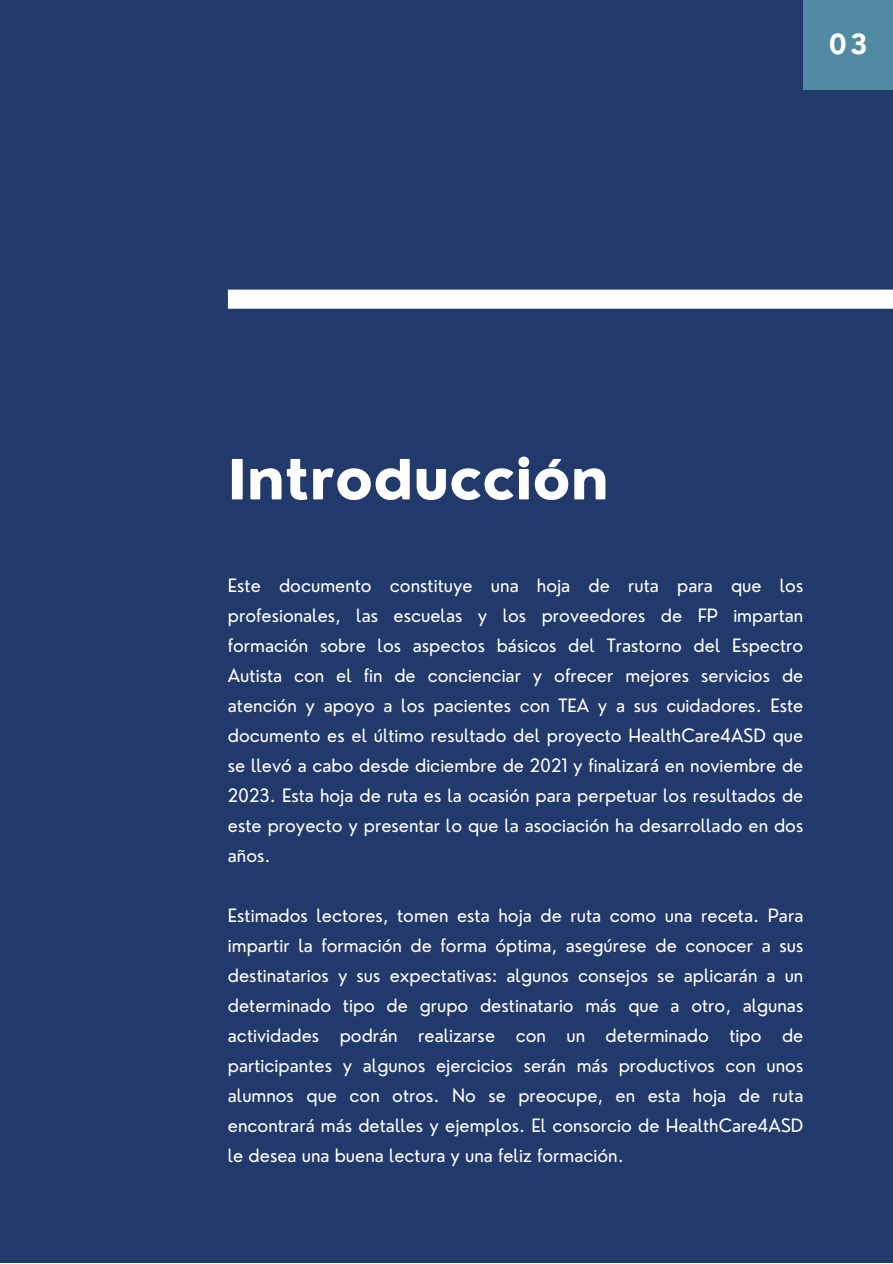
<style>
.page{position:relative;width:893px;height:1264px;background:#fff}
.page>*{position:absolute;margin:0;border:0;box-sizing:border-box;transform-origin:0 0}
.t1{font:800 54px "Nourd";color:#fff}
.t2{font:700 27px "Nourd";color:#fff}
.t3{font:18px/30px "Nourd";color:#fff;text-align:justify}
</style>
<div class="page">
<div style="left:0;top:0;width:892px;height:1262px;background:#22396b"></div>
<div style="left:803px;top:0;width:89px;height:89px;background:#518aa3"></div>
<div style="left:228px;top:289px;width:664px;height:20px;background:#fff"></div>
<p class="t2" style="left:828px;top:27px;width:40px">03</p>
<p class="t1" style="left:228px;top:445px;width:382px">Introducción</p>
<p class="t3" style="left:228px;top:570px;width:577px">Este documento constituye una hoja de ruta para que los profesionales, las escuelas y los proveedores de FP impartan formación sobre los aspectos básicos del Trastorno del Espectro Autista con el fin de concienciar y ofrecer mejores servicios de atención y apoyo a los pacientes con TEA y a sus cuidadores. Este documento es el último resultado del proyecto HealthCare4ASD que se llevó a cabo desde diciembre de 2021 y finalizará en noviembre de 2023. Esta hoja de ruta es la ocasión para perpetuar los resultados de este proyecto y presentar lo que la asociación ha desarrollado en dos años.</p>
<p class="t3" style="left:228px;top:900px;width:577px">Estimados lectores, tomen esta hoja de ruta como una receta. Para impartir la formación de forma óptima, asegúrese de conocer a sus destinatarios y sus expectativas: algunos consejos se aplicarán a un determinado tipo de grupo destinatario más que a otro, algunas actividades podrán realizarse con un determinado tipo de participantes y algunos ejercicios serán más productivos con unos alumnos que con otros. No se preocupe, en esta hoja de ruta encontrará más detalles y ejemplos. El consorcio de HealthCare4ASD le desea una buena lectura y una feliz formación.</p>
</div>
